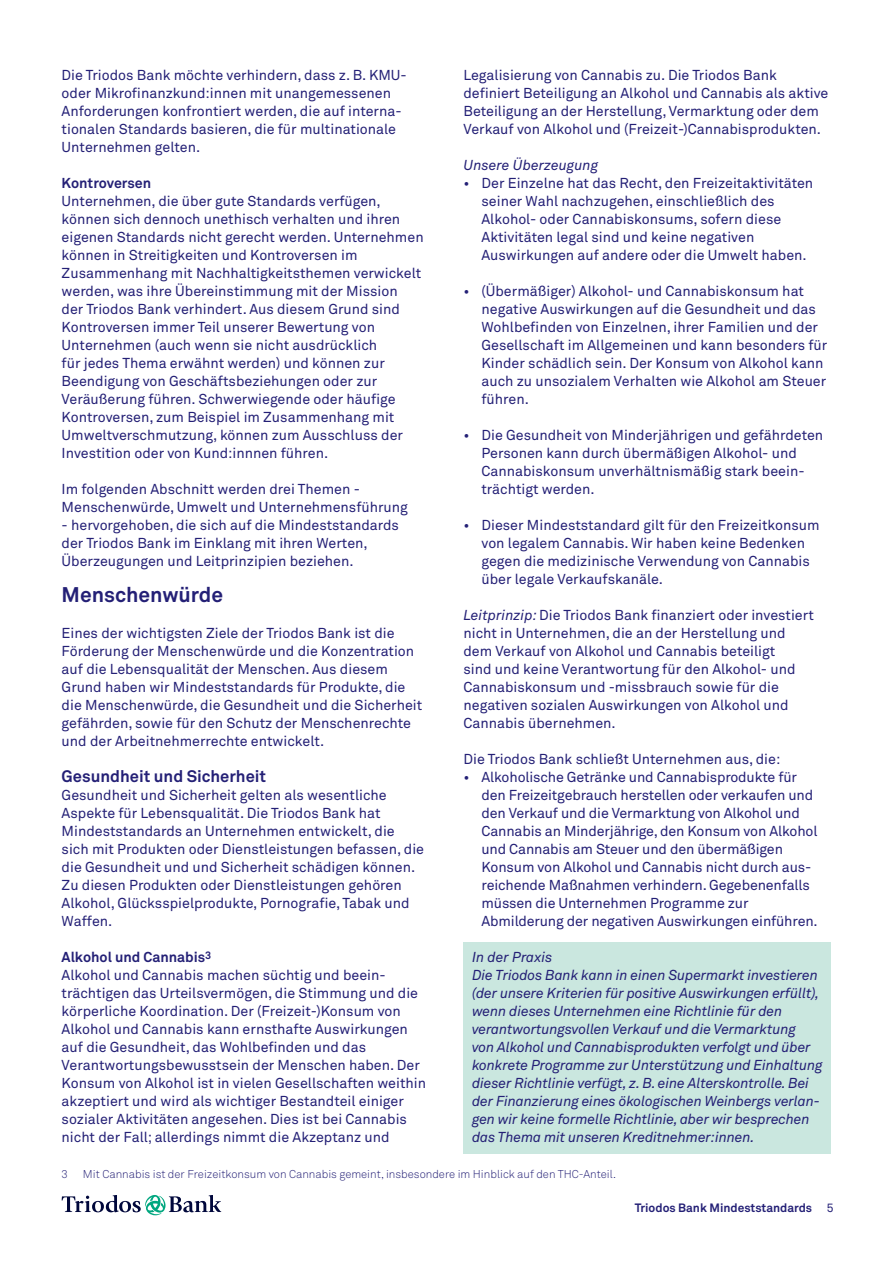
<style>
.page{position:relative;width:893px;height:1263px;background:#fff}
.page>*{position:absolute;margin:0;border:0;box-sizing:border-box;transform-origin:0 0}
.Heading_Bold_14_16{font:700 21px "Akkurat Pro";color:#242076}
.kopje2{font:700 16.5px "Akkurat Pro";color:#242076}
.Body_Regular_9_5_1{font:14.25px/18px "Akkurat Pro";color:#242076}
.Body_Bold_9_5_12{font:14.25px/18px "Akkurat Pro";color:#242076}
.Body_Regular_9_5_1-2{font:italic 14.25px/18px "Akkurat Pro";letter-spacing:-.01em;color:#242076}
.Body_Bold_9_5_12-2{font:700 14.25px "Akkurat Pro";color:#242076}
.Body_Regular_9_5_1-3{font:700 14.25px "Akkurat Pro";color:#242076}
.t1{font:700 12px "Akkurat Pro";color:#242076}
.Notes_Light_7_5_10{font:11.25px "Akkurat Light Pro";color:#242076}
.s1{font-style:italic}
.s2{font-weight:400}
</style>
<div class="page">
<svg style="left:62px;top:1195px;width:159px;height:20px"></svg>
<div style="left:463px;top:942px;width:368px;height:31px;background:#cae7df"></div>
<div style="left:463px;top:960px;width:368px;height:193px;background:#cae7df"></div>
<p class="Body_Regular_9_5_1" style="left:62px;top:66px;width:347px">Die Triodos Bank möchte verhindern, dass z. B. KMU&shy;oder Mikrofinanzkund:innen mit unangemessenen Anforderungen konfrontiert werden, die auf interna&shy;tionalen Standards basieren, die für multinationale Unternehmen gelten.</p>
<p class="Body_Regular_9_5_1-3" style="left:62px;top:174px;width:91px">Kontroversen</p>
<p class="Body_Regular_9_5_1" style="left:62px;top:192px;width:363px">Unternehmen, die über gute Standards verfügen, können sich dennoch unethisch verhalten und ihren eigenen Standards nicht gerecht werden. Unternehmen können in Streitigkeiten und Kontroversen im Zusammenhang mit Nachhaltigkeitsthemen verwickelt werden, was ihre Übereinstimmung mit der Mission<br>der Triodos Bank verhindert. Aus diesem Grund sind Kontroversen immer Teil unserer Bewertung von Unternehmen (auch wenn sie nicht ausdrücklich<br>für jedes Thema erwähnt werden) und können zur Beendigung von Geschäftsbeziehungen oder zur Veräußerung führen. Schwerwiegende oder häufige Kontroversen, zum Beispiel im Zusammenhang mit Umweltverschmutzung, können zum Ausschluss der Investition oder von Kund:innnen führen.</p>
<p class="Body_Regular_9_5_1" style="left:62px;top:480px;width:348px">Im folgenden Abschnitt werden drei Themen -<br>Menschenwürde, Umwelt und Unternehmensführung</p>
<p class="Body_Regular_9_5_1" style="left:62px;top:516px;width:339px">- hervorgehoben, die sich auf die Mindeststandards der Triodos Bank im Einklang mit ihren Werten,<br>Überzeugungen und Leitprinzipien beziehen.</p>
<p class="Heading_Bold_14_16" style="left:62px;top:581px;width:163px">Menschenwürde</p>
<p class="Body_Regular_9_5_1" style="left:62px;top:624px;width:362px">Eines der wichtigsten Ziele der Triodos Bank ist die Förderung der Menschenwürde und die Konzentration auf die Lebensqualität der Menschen. Aus diesem Grund haben wir Mindeststandards für Produkte, die die Menschenwürde, die Gesundheit und die Sicherheit gefährden, sowie für den Schutz der Menschenrechte und der Arbeitnehmerrechte entwickelt.</p>
<p class="kopje2" style="left:62px;top:766px;width:206px">Gesundheit und Sicherheit</p>
<p class="Body_Regular_9_5_1" style="left:62px;top:786px;width:364px">Gesundheit und Sicherheit gelten als wesentliche Aspekte für Lebensqualität. Die Triodos Bank hat Mindeststandards an Unternehmen entwickelt, die sich mit Produkten oder Dienstleistungen befassen, die die Gesundheit und und Sicherheit schädigen können.<br>Zu diesen Produkten oder Dienstleistungen gehören Alkohol, Glücksspielprodukte, Pornografie, Tabak und Waffen.</p>
<p class="Body_Bold_9_5_12-2" style="left:62px;top:948px;width:151px">Alkohol und Cannabis<sup>3</sup></p>
<p class="Body_Bold_9_5_12" style="left:62px;top:966px;width:366px">Alkohol und Cannabis machen süchtig und beein&shy;trächtigen das Urteilsvermögen, die Stimmung und die körperliche Koordination. Der (Freizeit-)Konsum von Alkohol und Cannabis kann ernsthafte Auswirkungen auf die Gesundheit, das Wohlbefinden und das Verantwortungsbewusstsein der Menschen haben. Der Konsum von Alkohol ist in vielen Gesellschaften weithin akzeptiert und wird als wichtiger Bestandteil einiger sozialer Aktivitäten angesehen. Dies ist bei Cannabis nicht der Fall; allerdings nimmt die Akzeptanz und</p>
<p class="Notes_Light_7_5_10" style="left:62px;top:1167px;width:8px">3</p>
<p class="Notes_Light_7_5_10" style="left:83px;top:1167px;width:535px">Mit Cannabis ist der Freizeitkonsum von Cannabis gemeint, insbesondere im Hinblick auf den THC-Anteil.</p>
<p class="Body_Bold_9_5_12" style="left:463px;top:66px;width:366px">Legalisierung von Cannabis zu. Die Triodos Bank definiert Beteiligung an Alkohol und Cannabis als aktive Beteiligung an der Herstellung, Vermarktung oder dem Verkauf von Alkohol und (Freizeit-)Cannabisprodukten.</p>
<p class="Body_Regular_9_5_1-2" style="left:463px;top:156px;width:136px">Unsere Überzeugung</p>
<p class="Body_Regular_9_5_1" style="left:481px;top:174px;width:333px;text-indent:-18px">• Der Einzelne hat das Recht, den Freizeitaktivitäten seiner Wahl nachzugehen, einschließlich des Alkohol- oder Cannabiskonsums, sofern diese Aktivitäten legal sind und keine negativen Auswirkungen auf andere oder die Umwelt haben.</p>
<p class="Body_Regular_9_5_1" style="left:481px;top:282px;width:347px;text-indent:-18px">• (Übermäßiger) Alkohol- und Cannabiskonsum hat negative Auswirkungen auf die Gesundheit und das Wohlbefinden von Einzelnen, ihrer Familien und der Gesellschaft im Allgemeinen und kann besonders für Kinder schädlich sein. Der Konsum von Alkohol kann auch zu unsozialem Verhalten wie Alkohol am Steuer führen.</p>
<p class="Body_Regular_9_5_1" style="left:481px;top:426px;width:343px;text-indent:-18px">• Die Gesundheit von Minderjährigen und gefährdeten Personen kann durch übermäßigen Alkohol- und Cannabiskonsum unverhältnismäßig stark beein&shy;trächtigt werden.</p>
<p class="Body_Regular_9_5_1" style="left:481px;top:516px;width:340px;text-indent:-18px">• Dieser Mindeststandard gilt für den Freizeitkonsum von legalem Cannabis. Wir haben keine Bedenken gegen die medizinische Verwendung von Cannabis über legale Verkaufskanäle.</p>
<p class="Body_Regular_9_5_1" style="left:463px;top:606px;width:352px"><span class="s1">Leitprinzip:</span> Die Triodos Bank finanziert oder investiert nicht in Unternehmen, die an der Herstellung und dem Verkauf von Alkohol und Cannabis beteiligt<br>sind und keine Verantwortung für den Alkohol- und Cannabiskonsum und -missbrauch sowie für die negativen sozialen Auswirkungen von Alkohol und Cannabis übernehmen.</p>
<p class="Body_Regular_9_5_1" style="left:463px;top:750px;width:318px">Die Triodos Bank schließt Unternehmen aus, die:</p>
<p class="Body_Regular_9_5_1" style="left:481px;top:768px;width:338px;text-indent:-18px">• Alkoholische Getränke und Cannabisprodukte für den Freizeitgebrauch herstellen oder verkaufen und den Verkauf und die Vermarktung von Alkohol und Cannabis an Minderjährige, den Konsum von Alkohol und Cannabis am Steuer und den übermäßigen Konsum von Alkohol und Cannabis nicht durch aus&shy;reichende Maßnahmen verhindern. Gegebenenfalls müssen die Unternehmen Programme zur Abmilderung der negativen Auswirkungen einführen.</p>
<p class="Body_Regular_9_5_1-2" style="left:472px;top:948px;width:82px">In der Praxis</p>
<p class="Body_Regular_9_5_1-2" style="left:472px;top:966px;width:352px">Die Triodos Bank kann in einen Supermarkt investieren (der unsere Kriterien für positive Auswirkungen erfüllt), wenn dieses Unternehmen eine Richtlinie für den verantwortungsvollen Verkauf und die Vermarktung<br>von Alkohol und Cannabisprodukten verfolgt und über konkrete Programme zur Unterstützung und Einhaltung dieser Richtlinie verfügt, z. B. eine Alterskontrolle. Bei der Finanzierung eines ökologischen Weinbergs verlan&shy;gen wir keine formelle Richtlinie, aber wir besprechen das Thema mit unseren Kreditnehmer:innen.</p>
<p class="t1" style="left:635px;top:1200px;width:200px">Triodos Bank Mindeststandards <span class="s2">5</span></p>
</div>
